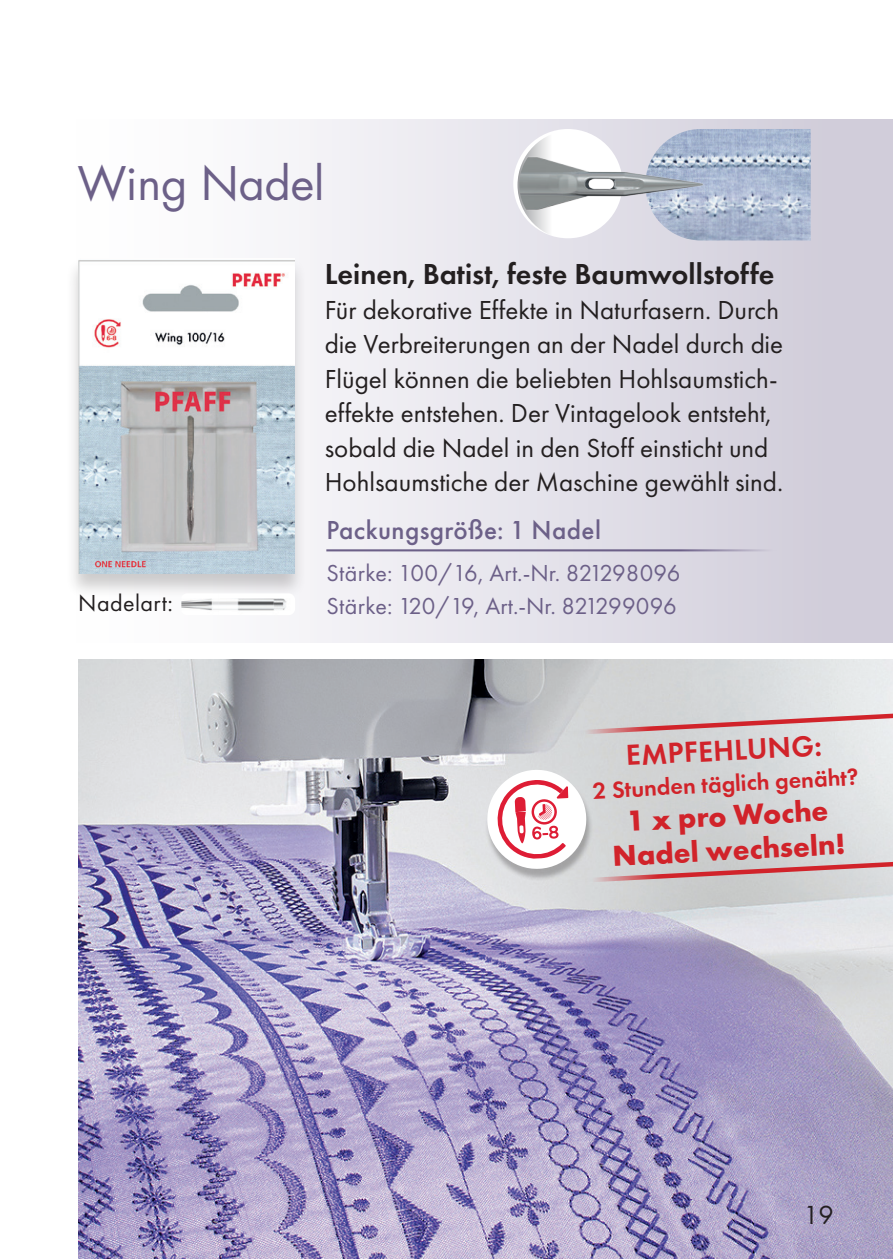
<style>
.page{position:relative;width:893px;height:1259px;background:#fff}
.page>*{position:absolute;margin:0;border:0;box-sizing:border-box;transform-origin:0 0}
.t1{font:45px "Futura Std";color:#6c6088}
.t2{font:600 30px "Futura PT";color:#231f20}
.t3{font:700 30px/34.2px "Futura PT";color:#d1232a;text-align:center}
.t4{font:600 30px "Futura PT";color:#d1232a}
.t5{font:27px/34.5px "Futura PT";color:#231f20}
.t6{font:500 27px "Futura PT";letter-spacing:.015em;color:#6c6088}
.t7{font:24px/33px "Futura PT";color:#6c6088}
.t8{font:600 24px "Futura PT";color:#d1232a}
.t9{font:24px "Futura PT";letter-spacing:.02em;color:#231f20}
.t10{font:24px "Futura Std";color:#231f20}
</style>
<div class="page">
<img style="left:78px;top:659px;width:815px;height:600px">
<div style="left:0;top:119px;width:893px;height:524px;background:linear-gradient(to right,#fff,#cfcbd9)"></div>
<div style="left:65px;top:257px;width:242px;height:341px;background:#231f20;opacity:.22"></div>
<img style="left:78px;top:259px;width:216px;height:314px">
<div style="left:513px;top:129px;width:109px;height:109px;background:#fff;border-radius:50%"></div>
<img style="left:645px;top:129px;width:166px;height:111px">
<svg style="left:517px;top:130px;width:55px;height:110px"></svg>
<img style="left:519px;top:139px;width:258px;height:90px">
<hr style="left:326px;top:549px;width:451px;height:2px;background:#6c6088">
<svg style="left:547px;top:708px;width:346px;height:178px;background:#d4cfd0"></svg>
<div style="left:485px;top:773px;width:108px;height:108px;background:#231f20;opacity:.3"></div>
<svg style="left:486px;top:768px;width:102px;height:102px"></svg>
<img style="left:181px;top:593px;width:114px;height:22px">
<h1 class="t1" style="left:78px;top:155px;width:248px">Wing Nadel</h1>
<p class="t9" style="left:78px;top:588px;width:96px">Nadelart:</p>
<p class="t2" style="left:325px;top:255px;width:451px">Leinen, Batist, feste Baumwollstoffe</p>
<p class="t5" style="left:325px;top:292px;width:460px">Für dekorative Effekte in Naturfasern. Durch die Verbreiterungen an der Nadel durch die Flügel können die beliebten Hohlsaumstich&shy;effekte entstehen. Der Vintagelook entsteht, sobald die Nadel in den Stoff einsticht und Hohlsaumstiche der Maschine gewählt sind.</p>
<p class="t6" style="left:326px;top:514px;width:276px">Packungsgröße: 1 Nadel</p>
<p class="t7" style="left:326px;top:556px;width:356px">Stärke: 100/16, Art.-Nr. 821298096<br>Stärke: 120/19, Art.-Nr. 821299096</p>
<p class="t4" style="left:625px;top:736px;width:198px;rotate:-3deg">EMPFEHLUNG:</p>
<p class="t8" style="left:592px;top:775px;width:268px;rotate:-3deg">2 Stunden täglich genäht?</p>
<p class="t3" style="left:610px;top:804px;width:235px;rotate:-3deg">1 x pro Woche<br>Nadel wechseln!</p>
<p class="t10" style="left:804px;top:1199px;width:31px">19</p>
</div>
